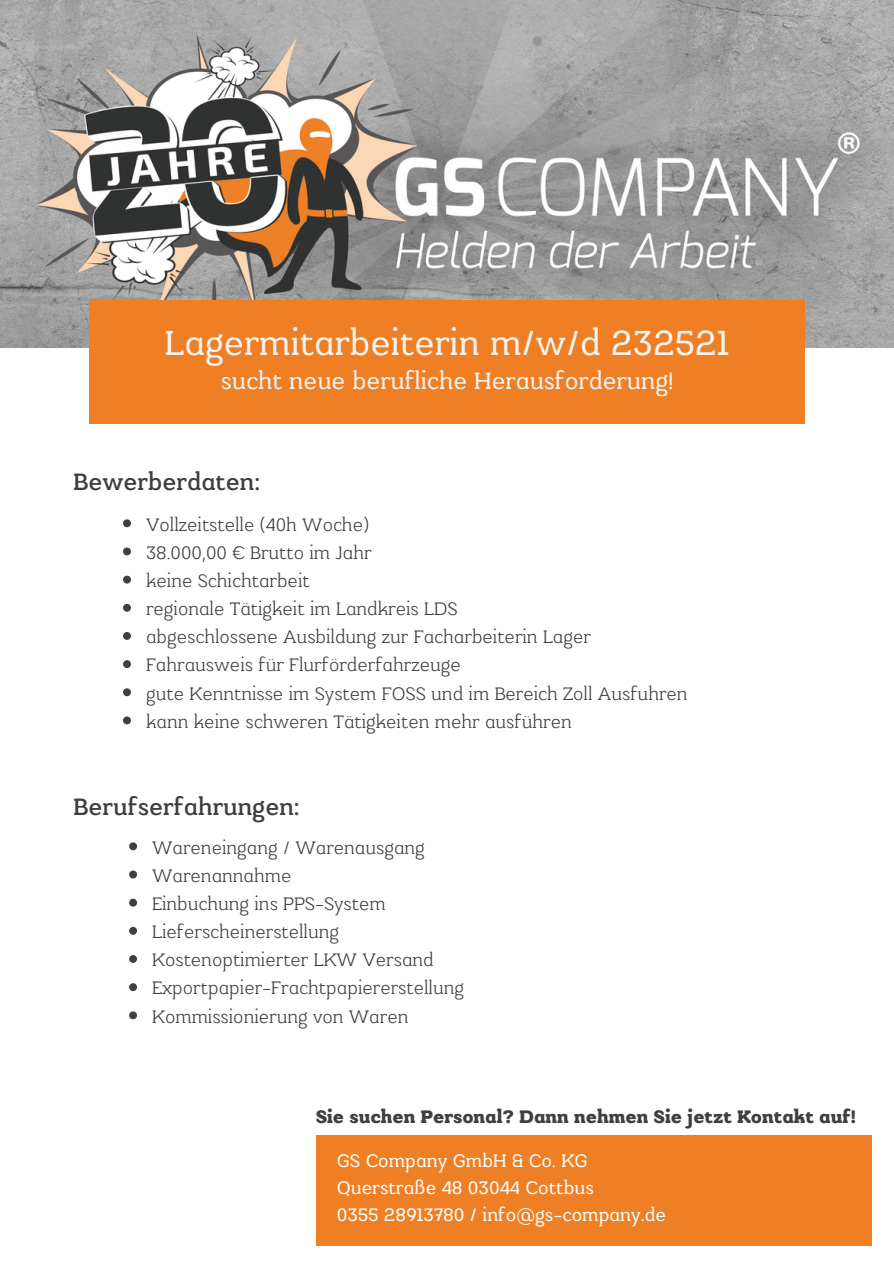
<style>
.page{position:relative;width:894px;height:1264px;background:#fff}
.page>*{position:absolute;margin:0;border:0;box-sizing:border-box;transform-origin:0 0}
.t1{font:37.65px "Kulachat Slab";color:#f4f4f4}
.t2{font:25.5px "Kulachat Slab";color:#f4f4f4}
.t3{font:500 25.5px "Kulachat Slab";color:#403f3f}
.t4{font:300 19.5px "Kulachat Slab";color:#403f3f}
.t5{font:19.5px "Kulachat Slab";color:#fff}
.t6{font:800 19.5px "Kulachat Slab";color:#403f3f}
</style>
<div class="page">
<img style="left:0;top:0;width:893px;height:347px">
<div style="left:89px;top:300px;width:715px;height:123px;background:#ef7f25"></div>
<div style="left:316px;top:1135px;width:555px;height:110px;background:#ef7f25"></div>
<svg style="left:129px;top:842px;width:8px;height:8px"></svg>
<svg style="left:129px;top:870px;width:8px;height:8px"></svg>
<svg style="left:129px;top:898px;width:8px;height:8px"></svg>
<svg style="left:129px;top:926px;width:8px;height:8px"></svg>
<svg style="left:129px;top:955px;width:8px;height:7px"></svg>
<svg style="left:129px;top:983px;width:8px;height:8px"></svg>
<svg style="left:129px;top:1011px;width:8px;height:8px"></svg>
<svg style="left:123px;top:519px;width:8px;height:8px"></svg>
<svg style="left:123px;top:547px;width:8px;height:8px"></svg>
<svg style="left:123px;top:575px;width:8px;height:8px"></svg>
<svg style="left:123px;top:604px;width:8px;height:7px"></svg>
<svg style="left:123px;top:632px;width:8px;height:8px"></svg>
<svg style="left:123px;top:660px;width:8px;height:8px"></svg>
<svg style="left:123px;top:688px;width:8px;height:8px"></svg>
<svg style="left:123px;top:716px;width:8px;height:8px"></svg>
<p class="t1" style="left:165px;top:320px;width:566px">Lagermitarbeiterin m/w/d 232521</p>
<p class="t2" style="left:221px;top:365px;width:454px">sucht neue berufliche Herausforderung!</p>
<p class="t3" style="left:73px;top:466px;width:188px">Bewerberdaten:</p>
<p class="t4" style="left:146px;top:512px;width:224px">Vollzeitstelle (40h Woche)</p>
<p class="t4" style="left:146px;top:540px;width:227px">38.000,00 € Brutto im Jahr</p>
<p class="t4" style="left:146px;top:569px;width:165px">keine Schichtarbeit</p>
<p class="t4" style="left:146px;top:597px;width:313px">regionale Tätigkeit im Landkreis LDS</p>
<p class="t4" style="left:146px;top:625px;width:446px">abgeschlossene Ausbildung zur Facharbeiterin Lager</p>
<p class="t4" style="left:146px;top:653px;width:316px">Fahrausweis für Flurförderfahrzeuge</p>
<p class="t4" style="left:146px;top:681px;width:543px">gute Kenntnisse im System FOSS und im Bereich Zoll Ausfuhren</p>
<p class="t4" style="left:146px;top:709px;width:427px">kann keine schweren Tätigkeiten mehr ausführen</p>
<p class="t3" style="left:73px;top:791px;width:227px">Berufserfahrungen:</p>
<p class="t4" style="left:152px;top:835px;width:274px">Wareneingang / Warenausgang</p>
<p class="t4" style="left:152px;top:863px;width:141px">Warenannahme</p>
<p class="t4" style="left:152px;top:891px;width:235px">Einbuchung ins PPS-System</p>
<p class="t4" style="left:152px;top:920px;width:188px">Lieferscheinerstellung</p>
<p class="t4" style="left:152px;top:948px;width:283px">Kostenoptimierter LKW Versand</p>
<p class="t4" style="left:152px;top:976px;width:313px">Exportpapier-Frachtpapiererstellung</p>
<p class="t4" style="left:152px;top:1004px;width:257px">Kommissionierung von Waren</p>
<p class="t6" style="left:316px;top:1104px;width:541px">Sie suchen Personal? Dann nehmen Sie jetzt Kontakt auf!</p>
<p class="t5" style="left:336px;top:1148px;width:252px">GS Company GmbH &amp; Co. KG</p>
<p class="t5" style="left:336px;top:1175px;width:258px">Querstraße 48 03044 Cottbus</p>
<p class="t5" style="left:336px;top:1202px;width:331px">0355 28913780 / info@gs-company.de</p>
</div>
